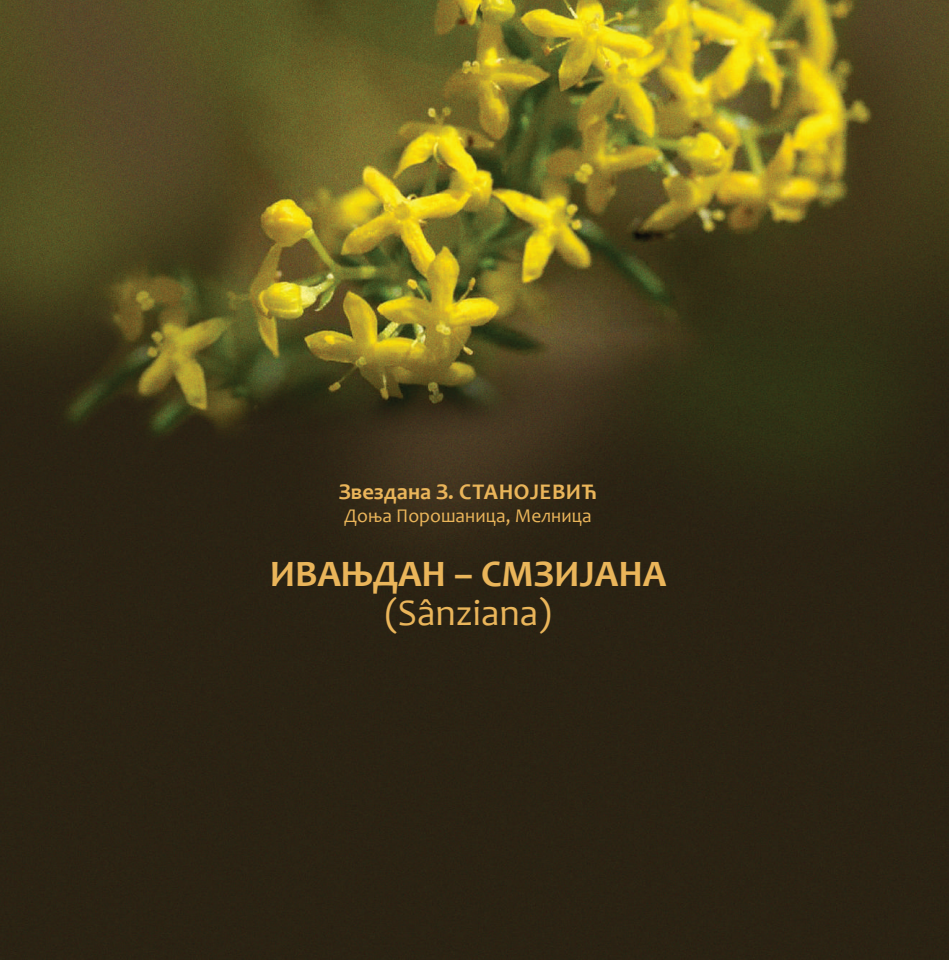
<style>
.page{position:relative;width:949px;height:961px;background:#fff}
.page>*{position:absolute;margin:0;border:0;box-sizing:border-box;transform-origin:0 0}
.t1{font:700 37.5px "Candara";color:#eab55a}
.t2{font:37.5px "Candara";color:#eab55a}
.t3{font:700 22.5px "Candara";letter-spacing:.015em;color:#eab55a}
.t4{font:19.5px "Candara";color:#eab55a}
</style>
<div class="page">
<img style="left:0;top:0;width:948px;height:960px">
<p class="t3" style="left:338px;top:478px;width:259px">Звездана З. СТАНОЈЕВИЋ</p>
<p class="t4" style="left:344px;top:504px;width:248px">Доња Порошаница, Мелница</p>
<h1 class="t1" style="left:269px;top:552px;width:398px">ИВАЊДАН – СМЗИЈАНА</h1>
<h1 class="t2" style="left:384px;top:591px;width:168px">(Sânziana)</h1>
</div>
